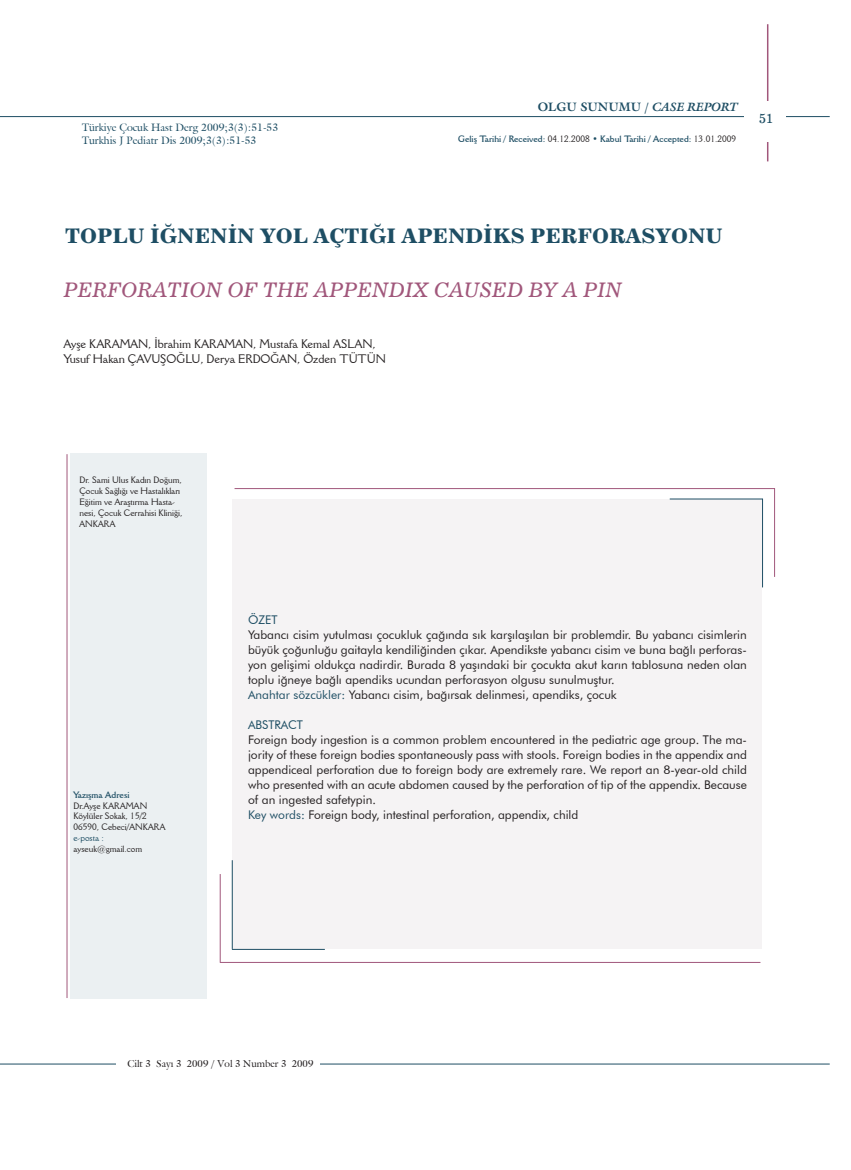
<style>
.page{position:relative;width:851px;height:1170px;background:#fff}
.page>*{position:absolute;margin:0;border:0;box-sizing:border-box;transform-origin:0 0}
.t1{font:21px "Century 731 BT Bold A";color:#1e4e64}
.t2{font:21px "Century 731 BT Italic A";color:#a1577b}
.t3{font:13.5px "Century 731 BT Roman A";color:#1e4e64}
.t4{font:12px/15px "Futura BT";color:#231f20;text-align:justify}
.t5{font:12px "Della Robbia BT";color:#231f20}
.t6{font:700 12px "Galliard IT Cby BT";color:#1e4e64}
.t7{font:12px "Futura BT";color:#1e4e64}
.t8{font:10.5px "Galliard IT Cby BT";color:#1e4e64}
.t9{font:9.75px "Galliard IT Cby BT";color:#231f20}
.t10{font:9px/10.8px "Della Robbia BT";color:#231f20}
.t11{font:700 9px "Della Robbia BT";color:#1e4e64}
.t12{font:9px "Della Robbia BT";color:#1e4e64}
.s1{font-style:italic}
.s2{font-weight:400;color:#231f20}
.s3{color:#1e4e64}
</style>
<div class="page">
<hr style="left:766px;top:24px;width:2px;height:137px;background:#a1577b">
<hr style="left:0;top:1063px;width:829px;height:1px;background:#1e4e64">
<hr style="left:0;top:116px;width:829px;height:1px;background:#1e4e64">
<img style="left:744px;top:102px;width:41px;height:39px">
<div style="left:116px;top:1053px;width:203px;height:26px;background:#fff"></div>
<div style="left:233px;top:499px;width:529px;height:449px;background:#f5f3f4"></div>
<div style="left:70px;top:454px;width:136px;height:545px;background:#ebf0f2"></div>
<hr style="left:67px;top:454px;width:1px;height:543px;background:#a1577b">
<hr style="left:774px;top:488px;width:1px;height:89px;background:#a1577b">
<hr style="left:220px;top:874px;width:1px;height:88px;background:#a1577b">
<hr style="left:762px;top:498px;width:1px;height:89px;background:#1e4e64">
<hr style="left:232px;top:860px;width:1px;height:88px;background:#1e4e64">
<hr style="left:234px;top:488px;width:540px;height:1px;background:#a1577b">
<hr style="left:220px;top:961px;width:540px;height:1px;background:#a1577b">
<hr style="left:669px;top:498px;width:93px;height:1px;background:#1e4e64">
<hr style="left:232px;top:948px;width:93px;height:1px;background:#1e4e64">
<p class="t6" style="left:537px;top:99px;width:201px">OLGU SUNUMU / <span class="s1">CASE REPORT</span></p>
<p class="t8" style="left:82px;top:120px;width:197px">Türkiye Çocuk Hast Derg 2009;3(3):51-53</p>
<p class="t8" style="left:82px;top:133px;width:176px">Turkhis J Pediatr Dis 2009;3(3):51-53</p>
<p class="t11" style="left:458px;top:133px;width:279px">Geliş Tarihi / Received: <span class="s2">04.12.2008</span> • Kabul Tarihi / Accepted: <span class="s2">13.01.2009</span></p>
<p class="t3" style="left:759px;top:110px;width:16px">51</p>
<p class="t1" style="left:65px;top:223px;width:659px">TOPLU İĞNENİN YOL AÇTIĞI APENDİKS PERFORASYONU</p>
<p class="t2" style="left:64px;top:276px;width:559px">PERFORATION OF THE APPENDIX CAUSED BY A PIN</p>
<p class="t5" style="left:64px;top:337px;width:313px">Ayşe KARAMAN, İbrahim KARAMAN, Mustafa Kemal ASLAN,</p>
<p class="t5" style="left:64px;top:351px;width:323px">Yusuf Hakan ÇAVUŞOĞLU, Derya ERDOĞAN, Özden TÜTÜN</p>
<p class="t10" style="left:79px;top:474px;width:104px">Dr. Sami Ulus Kadın Doğum,<br>Çocuk Sağlığı ve Hastalıkları<br>Eğitim ve Araştırma Hasta&shy;nesi, Çocuk Cerrahisi Kliniği,<br>ANKARA</p>
<p class="t11" style="left:73px;top:789px;width:58px">Yazışma Adresi</p>
<p class="t10" style="left:73px;top:799px;width:75px">Dr.Ayşe KARAMAN</p>
<p class="t10" style="left:73px;top:810px;width:75px">Köylüler Sokak, 15/2</p>
<p class="t10" style="left:73px;top:821px;width:94px">06590, Cebeci/ANKARA</p>
<p class="t12" style="left:73px;top:832px;width:32px">e-posta :</p>
<p class="t10" style="left:73px;top:843px;width:70px">ayseuk@gmail.com</p>
<p class="t7" style="left:248px;top:612px;width:31px">ÖZET</p>
<p class="t4" style="left:248px;top:626px;width:500px">Yabancı cisim yutulması çocukluk çağında sık karşılaşılan bir problemdir. Bu yabancı cisimlerin büyük çoğunluğu gaitayla kendiliğinden çıkar. Apendikste yabancı cisim ve buna bağlı perforas&shy;yon gelişimi oldukça nadirdir. Burada 8 yaşındaki bir çocukta akut karın tablosuna neden olan toplu iğneye bağlı apendiks ucundan perforasyon olgusu sunulmuştur.</p>
<p class="t4" style="left:248px;top:686px;width:370px"><span class="s3">Anahtar sözcükler:</span> Yabancı cisim, bağırsak delinmesi, apendiks, çocuk</p>
<p class="t7" style="left:248px;top:717px;width:56px">ABSTRACT</p>
<p class="t4" style="left:248px;top:731px;width:500px">Foreign body ingestion is a common problem encountered in the pediatric age group. The ma&shy;jority of these foreign bodies spontaneously pass with stools. Foreign bodies in the appendix and appendiceal perforation due to foreign body are extremely rare. We report an 8-year-old child who presented with an acute abdomen caused by the perforation of tip of the appendix. Because of an ingested safetypin.</p>
<p class="t4" style="left:248px;top:806px;width:332px"><span class="s3">Key words:</span> Foreign body, intestinal perforation, appendix, child</p>
<p class="t9" style="left:127px;top:1057px;width:187px">Cilt 3 Sayı 3 2009 / Vol 3 Number 3 2009</p>
</div>
